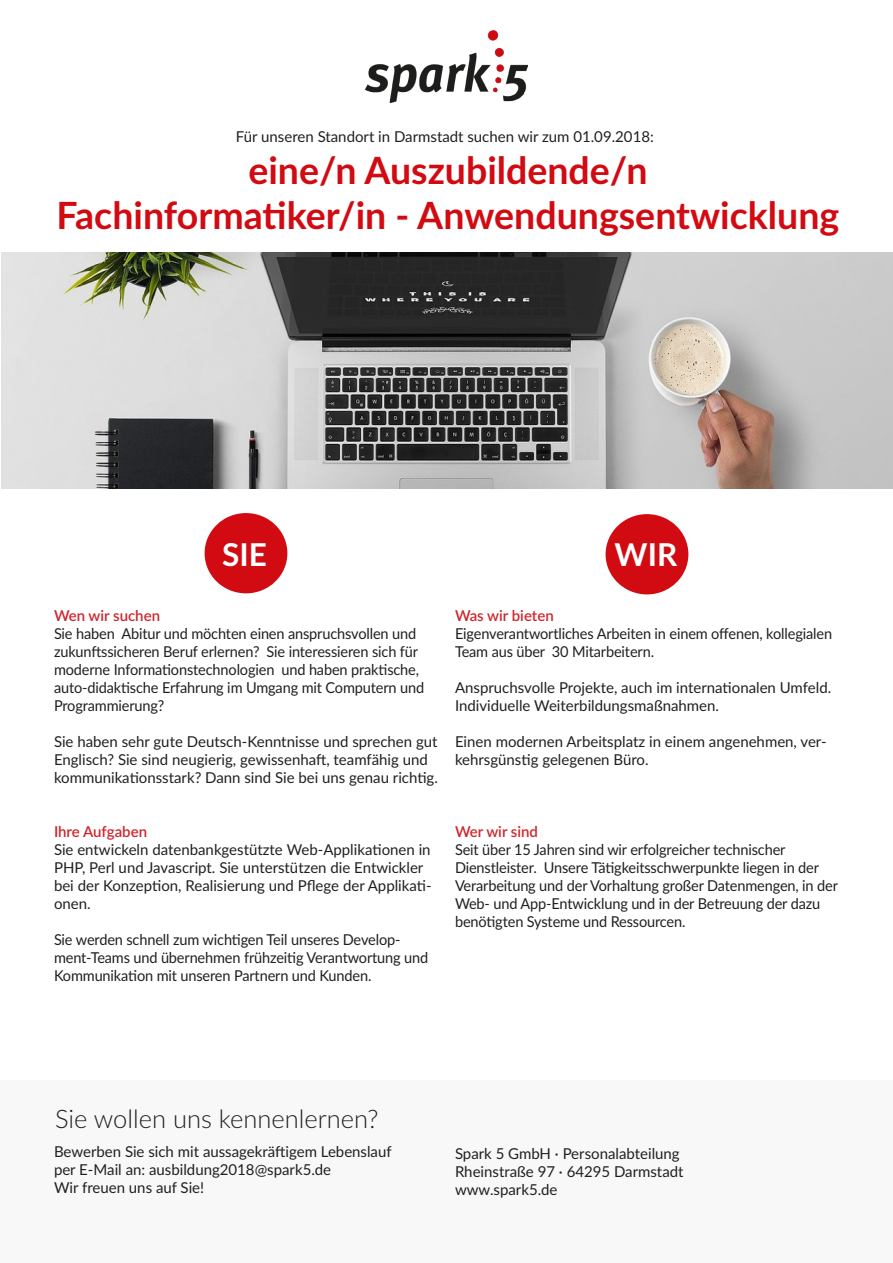
<style>
.page{position:relative;width:893px;height:1263px;background:#fff}
.page>*{position:absolute;margin:0;border:0;box-sizing:border-box;transform-origin:0 0}
.t1{font:700 37.5px "Lato";color:#d20a11}
.t2{font:700 31.5px "Lato";color:#fff}
.Absatzformat_1{font:300 25.5px "Lato";color:#231f20}
.Absatzformat_2{font:15px/18px "Lato";letter-spacing:-.01em;color:#231f20}
.Absatzformat_2-2{font:600 15px "Lato";color:#cf262d}
</style>
<div class="page">
<div style="left:0;top:1080px;width:893px;height:183px;background:#f8f8f9"></div>
<div style="left:205px;top:513px;width:82px;height:80px;background:#d20a11;border-radius:50%"></div>
<div style="left:606px;top:514px;width:82px;height:80px;background:#d20a11;border-radius:50%"></div>
<img style="left:365px;top:31px;width:163px;height:71px">
<img style="left:2px;top:253px;width:891px;height:236px">
<p class="Absatzformat_2" style="left:236px;top:127px;width:419px">Für unseren Standort in Darmstadt suchen wir zum 01.09.2018:</p>
<p class="t1" style="left:248px;top:142px;width:401px">eine/n Auszubildende/n</p>
<p class="t1" style="left:57px;top:187px;width:784px">Fachinformatiker/in - Anwendungsentwicklung</p>
<p class="t2" style="left:222px;top:531px;width:46px">SIE</p>
<p class="t2" style="left:615px;top:531px;width:64px">WIR</p>
<p class="Absatzformat_2-2" style="left:54px;top:605px;width:108px">Wen wir suchen</p>
<p class="Absatzformat_2" style="left:54px;top:624px;width:372px">Sie haben Abitur und möchten einen anspruchsvollen und zukunftssicheren Beruf erlernen? Sie interessieren sich für moderne Informationstechnologien und haben praktische, auto-didaktische Erfahrung im Umgang mit Computern und Programmierung?</p>
<p class="Absatzformat_2" style="left:54px;top:732px;width:385px">Sie haben sehr gute Deutsch-Kenntnisse und sprechen gut<br>Englisch? Sie sind neugierig, gewissenhaft, teamfähig und kommunikationsstark? Dann sind Sie bei uns genau richtig.</p>
<p class="Absatzformat_2-2" style="left:54px;top:821px;width:95px">Ihre Aufgaben</p>
<p class="Absatzformat_2" style="left:54px;top:840px;width:379px">Sie entwickeln datenbankgestützte Web-Applikationen in PHP, Perl und Javascript. Sie unterstützen die Entwickler bei der Konzeption, Realisierung und Pflege der Applikati&shy;onen.</p>
<p class="Absatzformat_2" style="left:54px;top:930px;width:376px">Sie werden schnell zum wichtigen Teil unseres Develop&shy;ment-Teams und übernehmen frühzeitig Verantwortung und<br>Kommunikation mit unseren Partnern und Kunden.</p>
<p class="Absatzformat_2-2" style="left:455px;top:605px;width:100px">Was wir bieten</p>
<p class="Absatzformat_2" style="left:455px;top:624px;width:379px">Eigenverantwortliches Arbeiten in einem offenen, kollegialen<br>Team aus über 30 Mitarbeitern.</p>
<p class="Absatzformat_2" style="left:455px;top:678px;width:378px">Anspruchsvolle Projekte, auch im internationalen Umfeld.<br>Individuelle Weiterbildungsmaßnahmen.</p>
<p class="Absatzformat_2" style="left:455px;top:732px;width:373px">Einen modernen Arbeitsplatz in einem angenehmen, ver&shy;kehrsgünstig gelegenen Büro.</p>
<p class="Absatzformat_2-2" style="left:455px;top:821px;width:85px">Wer wir sind</p>
<p class="Absatzformat_2" style="left:455px;top:840px;width:385px">Seit über 15 Jahren sind wir erfolgreicher technischer Dienstleister. Unsere Tätigkeitsschwerpunkte liegen in der Verarbeitung und der Vorhaltung großer Datenmengen, in der Web- und App-Entwicklung und in der Betreuung der dazu benötigten Systeme und Ressourcen.</p>
<p class="Absatzformat_1" style="left:55px;top:1101px;width:325px">Sie wollen uns kennenlernen?</p>
<p class="Absatzformat_2" style="left:54px;top:1142px;width:339px">Bewerben Sie sich mit aussagekräftigem Lebenslauf</p>
<p class="Absatzformat_2" style="left:54px;top:1160px;width:279px">per E-Mail an: ausbildung2018@spark5.de</p>
<p class="Absatzformat_2" style="left:54px;top:1178px;width:152px">Wir freuen uns auf Sie!</p>
<p class="Absatzformat_2" style="left:455px;top:1144px;width:226px">Spark 5 GmbH · Personalabteilung</p>
<p class="Absatzformat_2" style="left:455px;top:1162px;width:230px">Rheinstraße 97 · 64295 Darmstadt</p>
<p class="Absatzformat_2" style="left:455px;top:1180px;width:104px">www.spark5.de</p>
</div>
